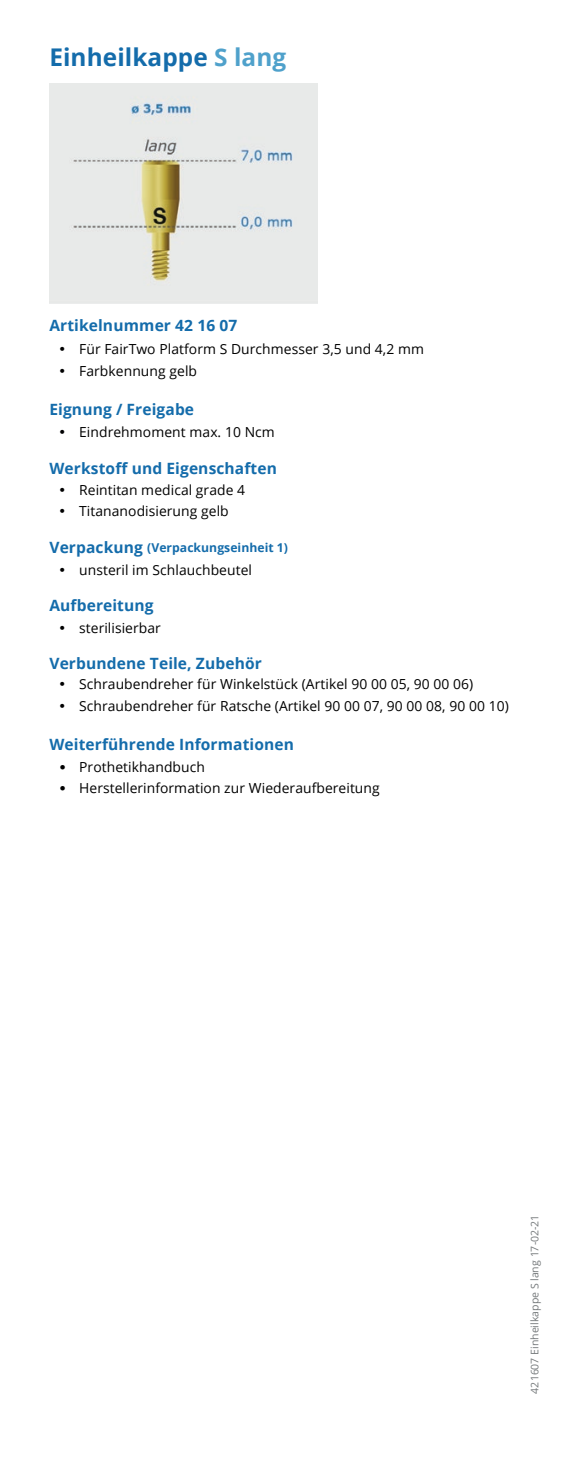
<style>
.page{position:relative;width:571px;height:1474px;background:#fff}
.page>*{position:absolute;margin:0;border:0;box-sizing:border-box;transform-origin:0 0}
.t1{font:700 24.32px "Open Sans";letter-spacing:.005em;color:#146cab}
.t2{font:700 15.58px "Open Sans";letter-spacing:.01em;color:#146cab}
.t3{font:13.83px "Open Sans";letter-spacing:.005em;color:#000001}
.t4{font:700 12.25px "Open Sans";letter-spacing:.005em;color:#146cab}
.t5{font:10.5px "Open Sans";letter-spacing:-.01em;color:#75797b}
.s1{color:#4fa1cb}
.s2{font-size:15.58px}
</style>
<div class="page">
<img style="left:49px;top:83px;width:268px;height:220px">
<h1 class="t1" style="left:49px;top:40px;width:238px">Einheilkappe <span class="s1">S lang</span></h1>
<p class="t2" style="left:49px;top:314px;width:189px">Artikelnummer 42 16 07</p>
<p class="t3" style="left:59px;top:339px;width:366px">• Für FairTwo Platform S Durchmesser 3,5 und 4,2 mm</p>
<p class="t3" style="left:59px;top:361px;width:139px">• Farbkennung gelb</p>
<p class="t2" style="left:49px;top:399px;width:146px">Eignung / Freigabe</p>
<p class="t3" style="left:59px;top:423px;width:217px">• Eindrehmoment max. 10 Ncm</p>
<p class="t2" style="left:49px;top:457px;width:229px">Werkstoff und Eigenschaften</p>
<p class="t3" style="left:59px;top:481px;width:187px">• Reintitan medical grade 4</p>
<p class="t3" style="left:59px;top:502px;width:171px">• Titananodisierung gelb</p>
<p class="t4" style="left:49px;top:538px;width:240px"><span class="s2">Verpackung</span> (Verpackungseinheit 1)</p>
<p class="t3" style="left:59px;top:560px;width:194px">• unsteril im Schlauchbeutel</p>
<p class="t2" style="left:49px;top:594px;width:106px">Aufbereitung</p>
<p class="t3" style="left:59px;top:618px;width:103px">• sterilisierbar</p>
<p class="t2" style="left:49px;top:652px;width:214px">Verbundene Teile, Zubehör</p>
<p class="t3" style="left:59px;top:674px;width:415px">• Schraubendreher für Winkelstück (Artikel 90 00 05, 90 00 06)</p>
<p class="t3" style="left:59px;top:696px;width:451px">• Schraubendreher für Ratsche (Artikel 90 00 07, 90 00 08, 90 00 10)</p>
<p class="t2" style="left:49px;top:733px;width:246px">Weiterführende Informationen</p>
<p class="t3" style="left:59px;top:757px;width:147px">• Prothetikhandbuch</p>
<p class="t3" style="left:59px;top:778px;width:322px">• Herstellerinformation zur Wiederaufbereitung</p>
<p class="t5" style="left:527px;top:1393px;width:180px;rotate:-90deg">421607 Einheilkappe S lang 17-02-21</p>
</div>
